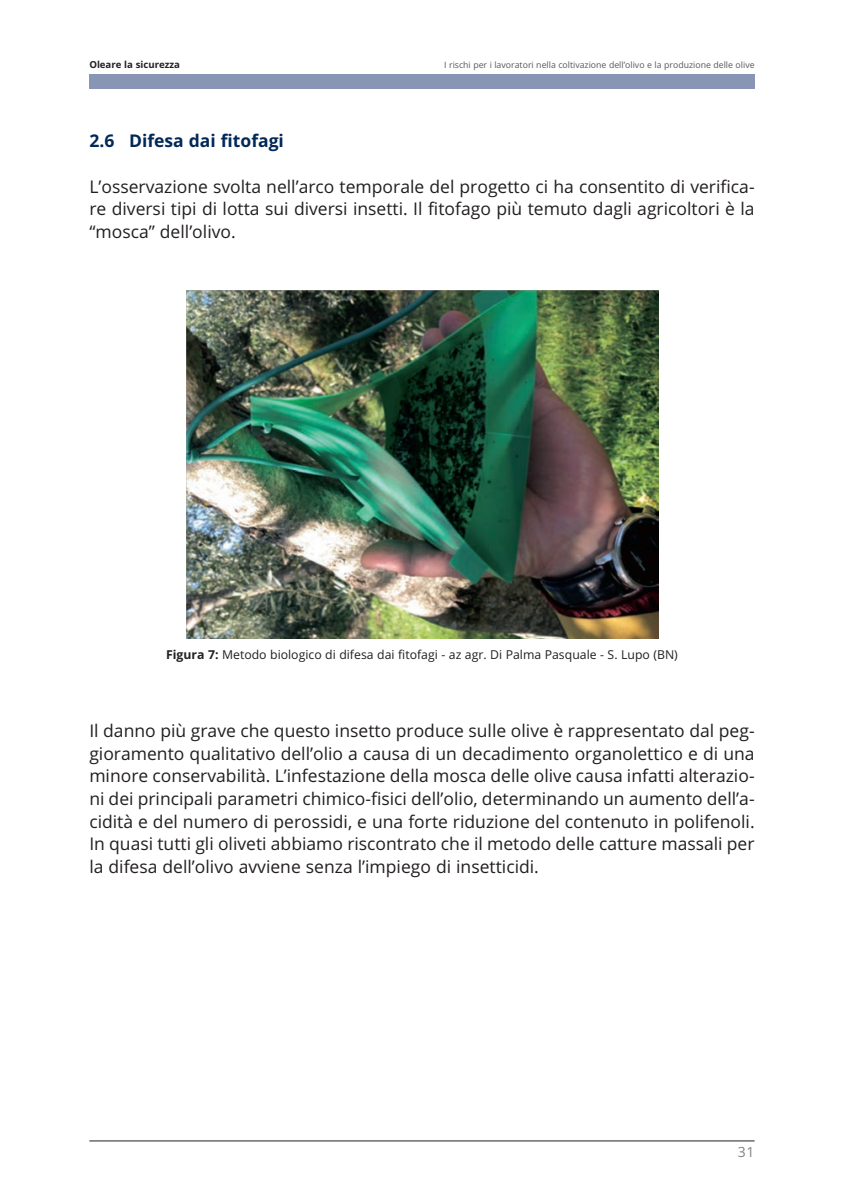
<style>
.page{position:relative;width:844px;height:1191px;background:#fff}
.page>*{position:absolute;margin:0;border:0;box-sizing:border-box;transform-origin:0 0}
.t1{font:17.5px/22.6px "Open Sans";color:#231f20;text-align:justify}
.t2{font:700 17.5px "Open Sans";color:#002858}
.t3{font:14px "Open Sans";color:#808285}
.t4{font:12.25px "Open Sans";color:#231f20}
.t5{font:700 9.62px "Open Sans";color:#231f20}
.t6{font:8.75px "Open Sans";color:#57585a}
.s1{font-weight:700}
</style>
<div class="page">
<div style="left:89px;top:74px;width:665px;height:15px;background:#8895b4"></div>
<hr style="left:89px;top:1140px;width:665px;height:1px;background:#231f20">
<img style="left:186px;top:290px;width:471px;height:348px">
<p class="t5" style="left:89px;top:59px;width:92px">Oleare la sicurezza</p>
<p class="t6" style="left:444px;top:60px;width:312px">I rischi per i lavoratori nella coltivazione dell’olivo e la produzione delle olive</p>
<p class="t2" style="left:89px;top:131px;width:196px">2.6 Difesa dai fitofagi</p>
<p class="t1" style="left:89px;top:175px;width:666px">L’osservazione svolta nell’arco temporale del progetto ci ha consentito di verifica&shy;re diversi tipi di lotta sui diversi insetti. Il fitofago più temuto dagli agricoltori è la “mosca” dell’olivo.</p>
<p class="t4" style="left:166px;top:648px;width:513px"><span class="s1">Figura 7:</span> Metodo biologico di difesa dai fitofagi - az agr. Di Palma Pasquale - S. Lupo (BN)</p>
<p class="t1" style="left:89px;top:719px;width:666px">Il danno più grave che questo insetto produce sulle olive è rappresentato dal peg&shy;gioramento qualitativo dell’olio a causa di un decadimento organolettico e di una minore conservabilità. L’infestazione della mosca delle olive causa infatti alterazio&shy;ni dei principali parametri chimico-fisici dell’olio, determinando un aumento dell’a&shy;cidità e del numero di perossidi, e una forte riduzione del contenuto in polifenoli.<br>In quasi tutti gli oliveti abbiamo riscontrato che il metodo delle catture massali per la difesa dell’olivo avviene senza l’impiego di insetticidi.</p>
<p class="t3" style="left:737px;top:1144px;width:18px">31</p>
</div>
